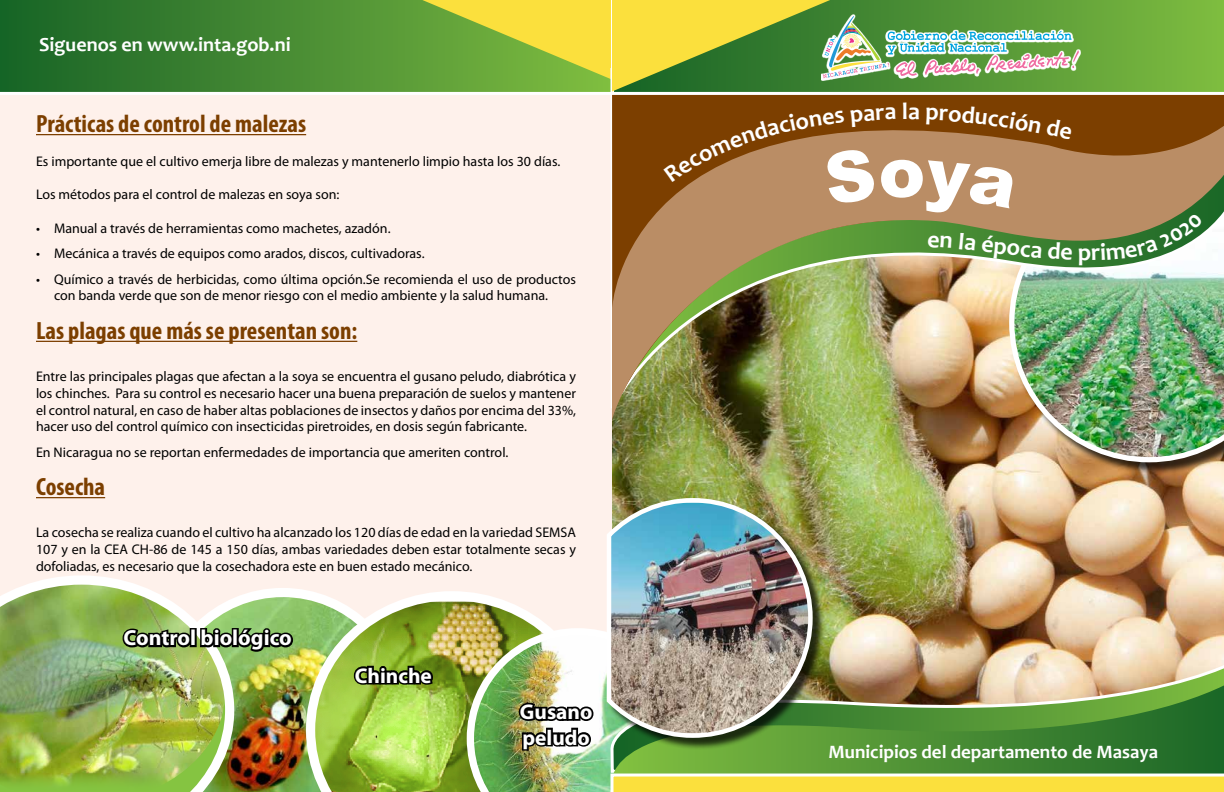
<style>
.page{position:relative;width:1224px;height:792px;background:#fff}
.page>*{position:absolute;margin:0;border:0;box-sizing:border-box;transform-origin:0 0}
.t1{font:700 condensed 25px "Myriad Pro";color:#7c3f00}
.t2{font:700 24px "Candara";color:#fff}
.t3{font:700 21.8px "Myriad Pro";color:#fff}
.t4{font:700 21.4px/25.6px "Myriad Pro";color:#fff}
.t5{font:700 20px "Candara";color:#fff}
.t6{font:700 19px "Candara";color:#fff}
.t7{font:14px/16.8px "Myriad Pro";color:#000;text-align:justify}
</style>
<div class="page">
<div style="left:0;top:92px;width:633px;height:700px;background:#fef1eb"></div>
<svg style="left:0;top:0;width:609px;height:95px;background:#448739"></svg>
<img style="left:609px;top:92px;width:615px;height:469px">
<svg style="left:611px;top:0;width:613px;height:95px;background:#72b13d"></svg>
<svg style="left:422px;top:0;width:657px;height:92px;background:#9cb84f"></svg>
<img style="left:612px;top:69px;width:612px;height:351px">
<hr style="left:36px;top:134px;width:270px;height:1px;background:#7c3f00">
<hr style="left:36px;top:341px;width:321px;height:1px;background:#7c3f00">
<hr style="left:36px;top:497px;width:69px;height:1px;background:#7c3f00">
<img style="left:0;top:561px;width:1224px;height:231px">
<svg style="left:928px;top:235px;width:24px;height:13px"></svg>
<svg style="left:959px;top:232px;width:83px;height:27px;background:#518b3d"></svg>
<svg style="left:1048px;top:242px;width:24px;height:18px"></svg>
<svg style="left:1092px;top:213px;width:111px;height:47px;background:#6e8a56"></svg>
<svg style="left:663px;top:105px;width:409px;height:110px;background:#a3703f"></svg>
<h3 class="t5" style="left:39px;top:32px;width:253px">Siguenos en www.inta.gob.ni</h3>
<h1 class="t1" style="left:36px;top:108px;width:272px">Prácticas de control de malezas</h1>
<p class="t7" style="left:36px;top:152px;width:526px">Es importante que el cultivo emerja libre de malezas y mantenerlo limpio hasta los 30 días.</p>
<p class="t7" style="left:36px;top:186px;width:305px">Los métodos para el control de malezas en soya son:</p>
<p class="t7" style="left:36px;top:220px;width:356px">• Manual a través de herramientas como machetes, azadón.</p>
<p class="t7" style="left:36px;top:245px;width:390px">• Mecánica a través de equipos como arados, discos, cultivadoras.</p>
<p class="t7" style="left:54px;top:270px;width:524px;text-indent:-18px">• Químico a través de herbicidas, como última opción.Se recomienda el uso de productos con banda verde que son de menor riesgo con el medio ambiente y la salud humana.</p>
<h1 class="t1" style="left:36px;top:315px;width:323px">Las plagas que más se presentan son:</h1>
<p class="t7" style="left:36px;top:368px;width:542px">Entre las principales plagas que afectan a la soya se encuentra el gusano peludo, diabrótica y los chinches. Para su control es necesario hacer una buena preparación de suelos y mantener el control natural, en caso de haber altas poblaciones de insectos y daños por encima del 33%, hacer uso del control químico con insecticidas piretroides, en dosis según fabricante.</p>
<p class="t7" style="left:36px;top:443px;width:474px">En Nicaragua no se reportan enfermedades de importancia que ameriten control.</p>
<h1 class="t1" style="left:36px;top:471px;width:71px">Cosecha</h1>
<p class="t7" style="left:36px;top:524px;width:542px">La cosecha se realiza cuando el cultivo ha alcanzado los 120 días de edad en la variedad SEMSA 107 y en la CEA CH-86 de 145 a 150 días, ambas variedades deben estar totalmente secas y dofoliadas, es necesario que la cosechadora este en buen estado mecánico.</p>
<h3 class="t3" style="left:124px;top:624px;width:170px">Control biológico</h3>
<h3 class="t4" style="left:355px;top:662px;width:78px">Chinche</h3>
<h3 class="t4" style="left:520px;top:698px;width:74px">Gusano peludo</h3>
<h2 class="t2" style="left:902px;top:96px;width:8px">l</h2>
<h2 class="t2" style="left:1078px;top:237px;width:15px">p</h2>
<h3 class="t6" style="left:828px;top:740px;width:331px">Municipios del departamento de Masaya</h3>
</div>
